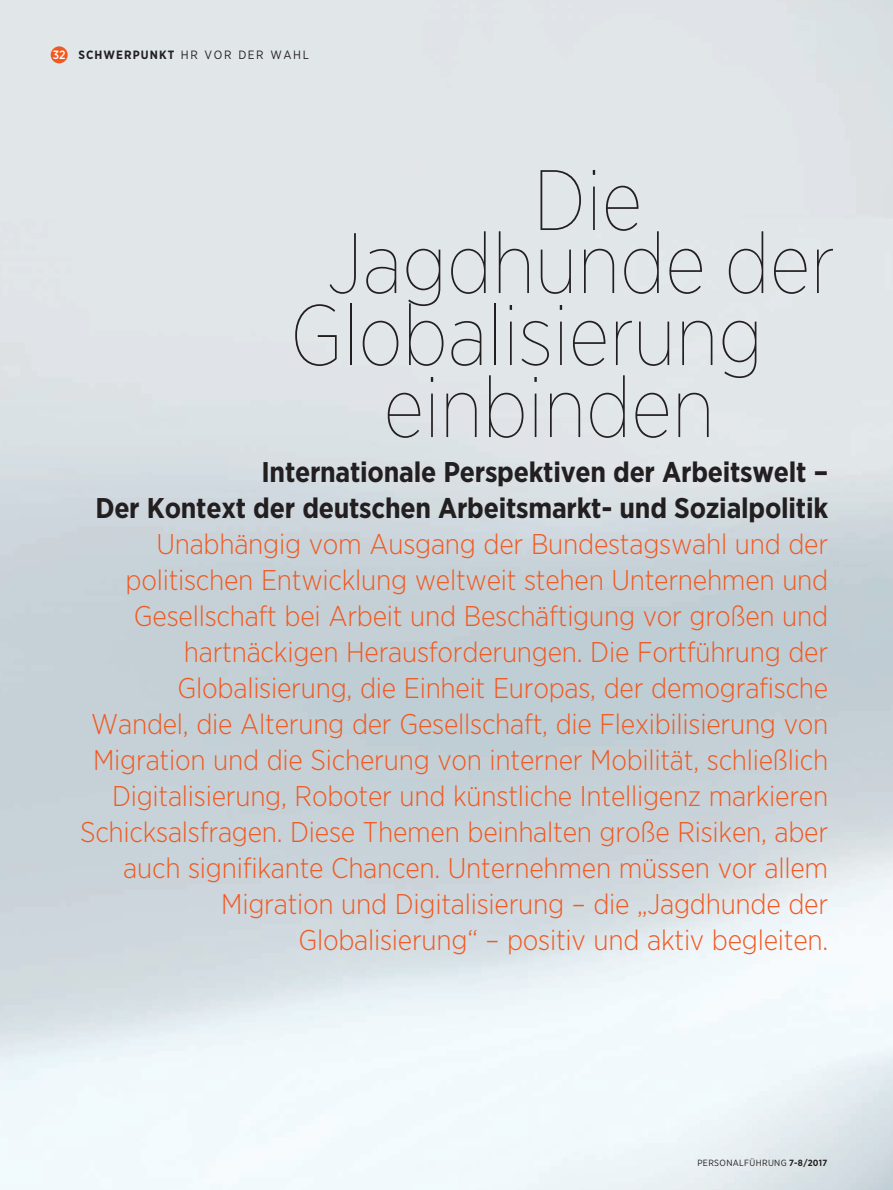
<style>
.page{position:relative;width:893px;height:1190px;background:#fff}
.page>*{position:absolute;margin:0;border:0;box-sizing:border-box;transform-origin:0 0}
.t1{font:100 85.5px/63px "Gotham Narrow";color:#231f20;text-align:center;scale:.95 1}
.t2{font:300 28.5px/36px "Gotham Narrow";letter-spacing:-.01em;color:#f15921;text-align:right}
.t3{font:700 28.5px/36px "Gotham Narrow";letter-spacing:-.01em;color:#231f20;text-align:right}
.t4{font:12px "Gotham Narrow";letter-spacing:.13em;color:#231f20}
.t5{font:9px "Gotham Narrow";letter-spacing:.04em;color:#231f20}
.s1{font-weight:500;color:#fff}
.s2{font-weight:700}
</style>
<div class="page">
<img style="left:0;top:0;width:892px;height:1190px">
<div style="left:51px;top:46px;width:17px;height:17px;background:#f15921;border-radius:50%"></div>
<p class="t4" style="left:53px;top:47px;width:257px"><span class="s1">32</span> <span class="s2">SCHWERPUNKT</span> HR VOR DER WAHL</p>
<h1 class="t1" style="left:327px;top:166px;width:534px">Die<br>Jagdhunde der</h1>
<h1 class="t1" style="left:290px;top:297px;width:499px;line-height:72px">Globalisierung einbinden</h1>
<p class="t3" style="left:95px;top:453px;width:734px">Internationale Perspektiven der Arbeitswelt –<br>Der Kontext der deutschen Arbeitsmarkt- und Sozialpolitik</p>
<p class="t2" style="left:80px;top:525px;width:749px">Unabhängig vom Ausgang der Bundestagswahl und der politischen Entwicklung weltweit stehen Unternehmen und Gesellschaft bei Arbeit und Beschäftigung vor großen und hartnäckigen Herausforderungen. Die Fortführung der Globalisierung, die Einheit Europas, der demografische Wandel, die Alterung der Gesellschaft, die Flexibilisierung von Migration und die Sicherung von interner Mobilität, schließlich Digitalisierung, Roboter und künstliche Intelligenz markieren Schicksalsfragen. Diese Themen beinhalten große Risiken, aber auch signifikante Chancen. Unternehmen müssen vor allem Migration und Digitalisierung – die „Jagdhunde der Globalisierung“ – positiv und aktiv begleiten.</p>
<p class="t5" style="left:697px;top:1157px;width:131px">PERSONALFÜHRUNG <span class="s2">7-8/2017</span></p>
</div>
